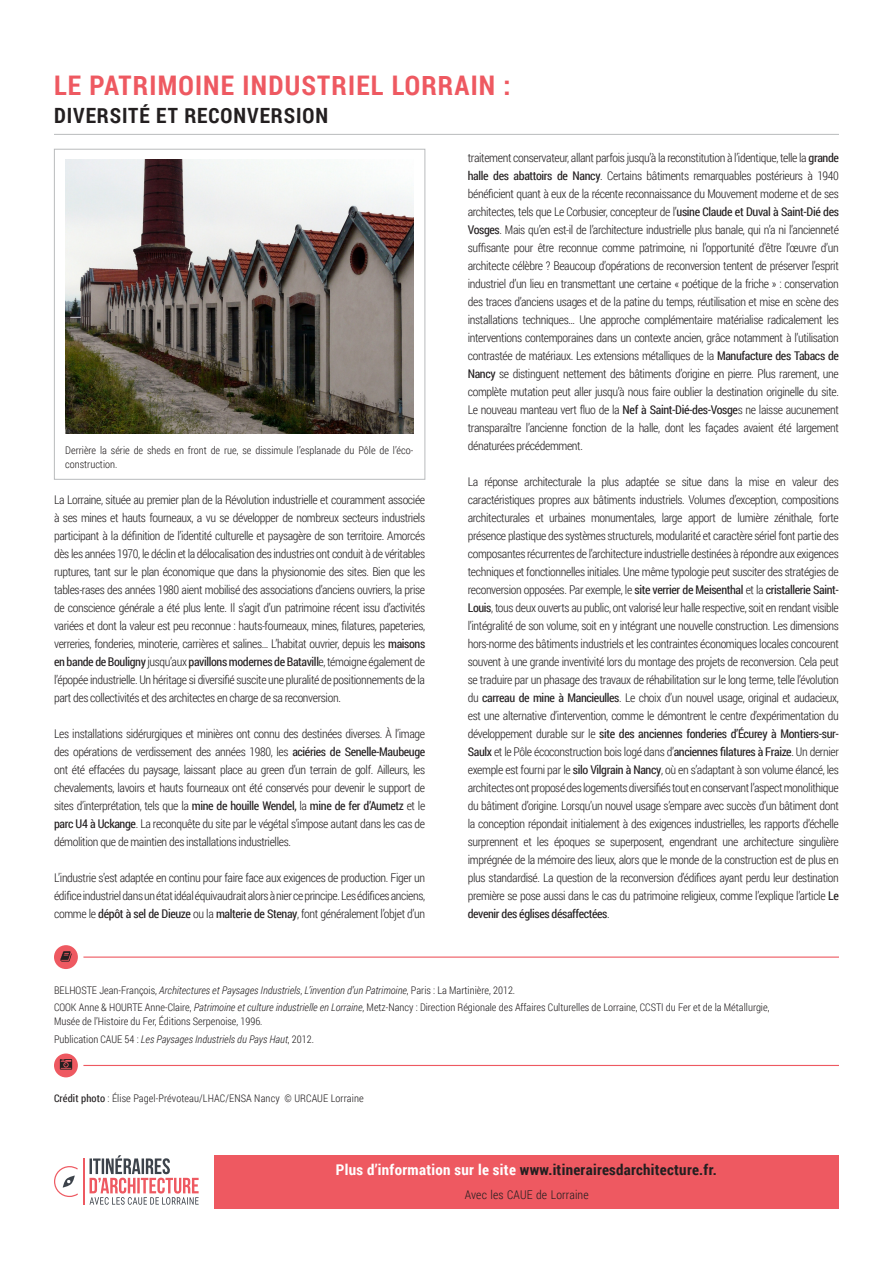
<style>
.page{position:relative;width:893px;height:1263px;background:#fff}
.page>*{position:absolute;margin:0;border:0;box-sizing:border-box;transform-origin:0 0}
.t1{font:700 27px "Roboto Condensed";letter-spacing:.045em;color:#ee5961}
.t2{font:700 21px "Roboto Condensed";letter-spacing:.045em;color:#231f20}
.t3{font:700 14.7px "Roboto Condensed";letter-spacing:.02em;color:#231f20}
.t4{font:300 12px/18px "Roboto Condensed";letter-spacing:-.03em;color:#231f20;text-align:justify}
.t5{font:300 12px "Roboto Condensed";letter-spacing:.01em;color:#231f20}
.t6{font:300 10.5px/13.5px "Roboto Condensed";color:#231f20}
.t7{font:italic 300 10.5px "Roboto Condensed";color:#231f20}
.s1{font-weight:400}
.s2{font-style:normal}
.s3{font-style:italic}
.s4{color:#fff}
</style>
<div class="page">
<hr style="left:83px;top:956px;width:756px;height:2px;background:#ee5961">
<div style="left:54px;top:945px;width:24px;height:24px;background:#ee5961;border-radius:50%"></div>
<svg style="left:60px;top:951px;width:12px;height:10px"></svg>
<hr style="left:83px;top:1065px;width:756px;height:1px;background:#ee5961">
<svg style="left:54px;top:1053px;width:24px;height:24px"></svg>
<svg style="left:60px;top:1059px;width:12px;height:10px"></svg>
<svg style="left:90px;top:1155px;width:109px;height:50px"></svg>
<hr style="left:84px;top:1158px;width:1px;height:47px;background:#ee5961">
<svg style="left:54px;top:1166px;width:24px;height:31px"></svg>
<div style="left:215px;top:1155px;width:624px;height:54px;background:#ee5961"></div>
<div style="left:54px;top:149px;width:371px;height:331px;border:1px solid #b9bbbd"></div>
<img style="left:65px;top:159px;width:348px;height:275px">
<hr style="left:54px;top:134px;width:785px;height:1px;background:#b9bbbd">
<p class="t1" style="left:54px;top:66px;width:458px">LE PATRIMOINE INDUSTRIEL LORRAIN :</p>
<p class="t2" style="left:54px;top:100px;width:276px">DIVERSITÉ ET RECONVERSION</p>
<p class="t6" style="left:65px;top:444px;width:349px">Derrière la série de sheds en front de rue, se dissimule l’esplanade du Pôle de l’éco&shy;construction.</p>
<p class="t4" style="left:54px;top:490px;width:373px">La Lorraine, située au premier plan de la Révolution industrielle et couramment associée à ses mines et hauts fourneaux, a vu se développer de nombreux secteurs industriels participant à la définition de l’identité culturelle et paysagère de son territoire. Amorcés dès les années 1970, le déclin et la délocalisation des industries ont conduit à de véritables ruptures, tant sur le plan économique que dans la physionomie des sites. Bien que les tables-rases des années 1980 aient mobilisé des associations d’anciens ouvriers, la prise de conscience générale a été plus lente. Il s’agit d’un patrimoine récent issu d’activités variées et dont la valeur est peu reconnue : hauts-fourneaux, mines, filatures, papeteries, verreries, fonderies, minoterie, carrières et salines… L’habitat ouvrier, depuis les <span class="s1">maisons en bande de Bouligny</span> jusqu’aux <span class="s1">pavillons modernes de Batavill</span>e, témoigne également de l’épopée industrielle. Un héritage si diversifié suscite une pluralité de positionnements de la part des collectivités et des architectes en charge de sa reconversion.</p>
<p class="t4" style="left:54px;top:724px;width:373px">Les installations sidérurgiques et minières ont connu des destinées diverses. À l’image des opérations de verdissement des années 1980, les <span class="s1">aciéries de Senelle-Maubeuge </span>ont été effacées du paysage, laissant place au green d’un terrain de golf. Ailleurs, les chevalements, lavoirs et hauts fourneaux ont été conservés pour devenir le support de sites d’interprétation, tels que la <span class="s1">mine de houille Wendel,</span> la <span class="s1">mine de fer d’Aumetz</span> et le <span class="s1">parc U4 à Uckange</span>. La reconquête du site par le végétal s’impose autant dans les cas de démolition que de maintien des installations industrielles.</p>
<p class="t4" style="left:54px;top:868px;width:373px">L’industrie s’est adaptée en continu pour faire face aux exigences de production. Figer un édifice industriel dans un état idéal équivaudrait alors à nier ce principe. Les édifices anciens, comme le <span class="s1">dépôt à sel de Dieuze</span> ou la <span class="s1">malterie de Stenay</span>, font généralement l’objet d’un</p>
<p class="t4" style="left:468px;top:148px;width:373px">traitement conservateur, allant parfois jusqu’à la reconstitution à l’identique, telle la <span class="s1">grande halle des abattoirs de Nancy</span>. Certains bâtiments remarquables postérieurs à 1940 bénéficient quant à eux de la récente reconnaissance du Mouvement moderne et de ses architectes, tels que Le Corbusier, concepteur de l’<span class="s1">usine Claude et Duval à Saint-Dié des Vosges</span>. Mais qu’en est-il de l’architecture industrielle plus banale, qui n’a ni l’ancienneté suffisante pour être reconnue comme patrimoine, ni l’opportunité d’être l’œuvre d’un architecte célèbre ? Beaucoup d’opérations de reconversion tentent de préserver l’esprit industriel d’un lieu en transmettant une certaine « poétique de la friche » : conservation des traces d’anciens usages et de la patine du temps, réutilisation et mise en scène des installations techniques… Une approche complémentaire matérialise radicalement les interventions contemporaines dans un contexte ancien, grâce notamment à l’utilisation contrastée de matériaux. Les extensions métalliques de la <span class="s1">Manufacture des Tabacs de Nancy</span> se distinguent nettement des bâtiments d’origine en pierre. Plus rarement, une complète mutation peut aller jusqu’à nous faire oublier la destination originelle du site.<br>Le nouveau manteau vert fluo de la <span class="s1">Nef à Saint-Dié-des-Vosge</span>s ne laisse aucunement transparaître l’ancienne fonction de la halle, dont les façades avaient été largement dénaturées précédemment.</p>
<p class="t4" style="left:468px;top:472px;width:373px">La réponse architecturale la plus adaptée se situe dans la mise en valeur des caractéristiques propres aux bâtiments industriels. Volumes d’exception, compositions architecturales et urbaines monumentales, large apport de lumière zénithale, forte présence plastique des systèmes structurels, modularité et caractère sériel font partie des composantes récurrentes de l’architecture industrielle destinées à répondre aux exigences techniques et fonctionnelles initiales. Une même typologie peut susciter des stratégies de reconversion opposées. Par exemple, le <span class="s1">site verrier de Meisenthal</span> et la <span class="s1">cristallerie Saint-Louis</span>, tous deux ouverts au public, ont valorisé leur halle respective, soit en rendant visible l’intégralité de son volume, soit en y intégrant une nouvelle construction. Les dimensions hors-norme des bâtiments industriels et les contraintes économiques locales concourent souvent à une grande inventivité lors du montage des projets de reconversion. Cela peut se traduire par un phasage des travaux de réhabilitation sur le long terme, telle l’évolution du <span class="s1">carreau de mine à Mancieulles</span>. Le choix d’un nouvel usage, original et audacieux, est une alternative d’intervention, comme le démontrent le centre d’expérimentation du développement durable sur le <span class="s1">site des anciennes fonderies d’Écurey à Montiers-sur-Saulx</span> et le Pôle écoconstruction bois logé dans d’<span class="s1">anciennes filatures à Fraize</span>. Un dernier exemple est fourni par le <span class="s1">silo Vilgrain à Nancy</span>, où en s’adaptant à son volume élancé, les architectes ont proposé des logements diversifiés tout en conservant l’aspect monolithique du bâtiment d’origine. Lorsqu’un nouvel usage s’empare avec succès d’un bâtiment dont la conception répondait initialement à des exigences industrielles, les rapports d’échelle surprennent et les époques se superposent, engendrant une architecture singulière imprégnée de la mémoire des lieux, alors que le monde de la construction est de plus en plus standardisé. La question de la reconversion d’édifices ayant perdu leur destination première se pose aussi dans le cas du patrimoine religieux, comme l’explique l’article <span class="s1">Le devenir des églises désaffectées</span>.</p>
<p class="t7" style="left:54px;top:983px;width:463px"><span class="s2">BELHOSTE Jean-François,</span> Architectures et Paysages Industriels<span class="s2">,</span> L’invention d’un Patrimoine<span class="s2">, Paris : La Martinière, 2012.</span></p>
<p class="t6" style="left:54px;top:1001px;width:717px">COOK Anne &amp; HOURTE Anne-Claire, <span class="s3">Patrimoine et culture industrielle en Lorraine</span>, Metz-Nancy : Direction Régionale des Affaires Culturelles de Lorraine, CCSTI du Fer et de la Métallurgie,<br>Musée de l’Histoire du Fer, Éditions Serpenoise, 1996.</p>
<p class="t7" style="left:54px;top:1032px;width:262px"><span class="s2">Publication CAUE 54 :</span> Les Paysages Industriels du Pays Haut<span class="s2">, 2012.</span></p>
<p class="t6" style="left:54px;top:1091px;width:311px"><span class="s1">Crédit photo</span> : Élise Pagel-Prévoteau/LHAC/ENSA Nancy © URCAUE Lorraine</p>
<p class="t3" style="left:336px;top:1159px;width:382px"><span class="s4">Plus d’information sur le site</span> www.itinerairesdarchitecture.fr.</p>
<p class="t5" style="left:465px;top:1186px;width:125px">Avec les CAUE de Lorraine</p>
</div>
